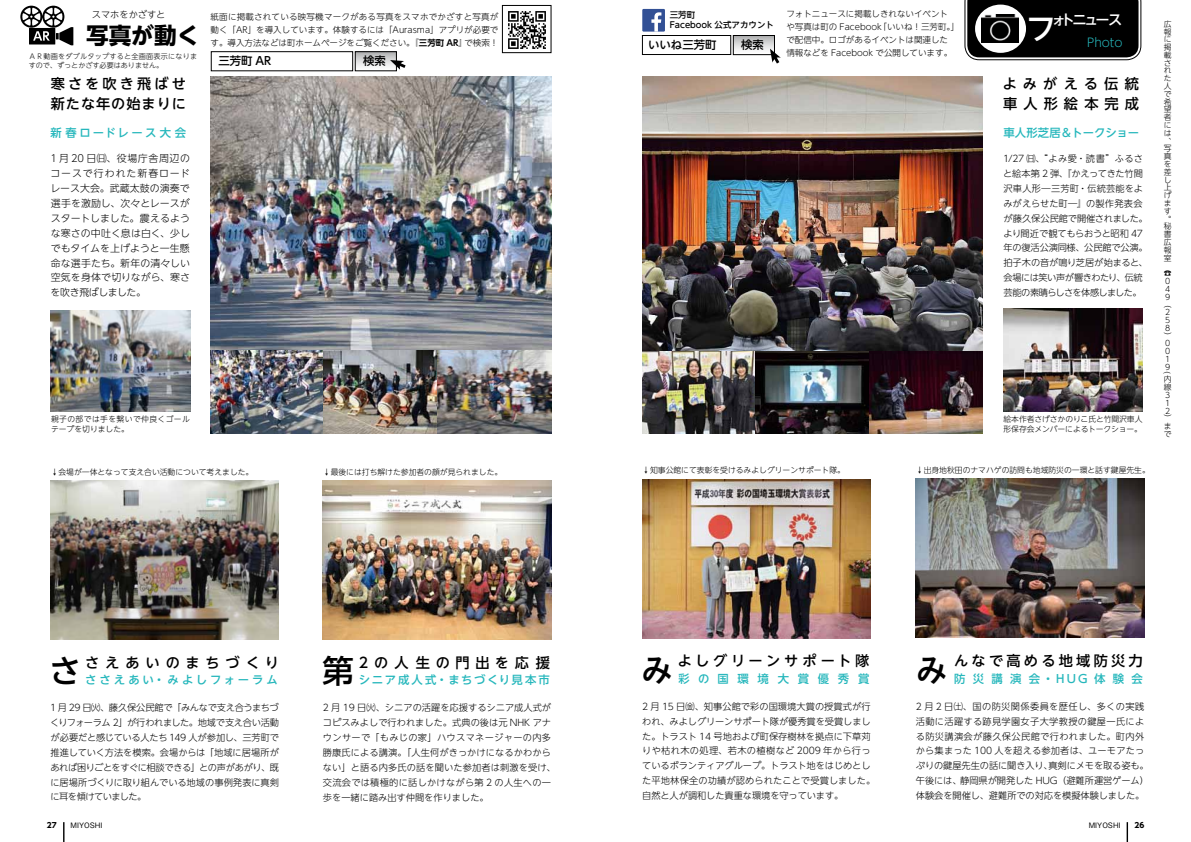
<style>
.page{position:relative;width:1191px;height:842px;background:#fff}
.page>*{position:absolute;margin:0;border:0;box-sizing:border-box;transform-origin:0 0}
.t1{font:500 31.9px "UD Shin Go NT Pro";color:#000}
.t2{font:500 30.5px "UD Shin Go NT Pro";color:#fff}
.t3{font:700 22.7px "UD Shin Go NT Pro";color:#000}
.t4{font:500 14.2px "UD Shin Go NT Pro";letter-spacing:.415em;color:#000}
.t5{font:500 14.2px/19.5px "UD Shin Go NT Pro";letter-spacing:.07em;color:#000}
.t6{font:500 14.2px/19.5px "UD Shin Go NT Pro";letter-spacing:.43em;color:#000}
.t7{font:500 14.2px "UD Shin Go NT Pro";letter-spacing:.23em;color:#000}
.t8{font:500 14.2px "UD Shin Go NT Pro";letter-spacing:.255em;color:#000}
.t9{font:500 14.2px "UD Shin Go NT Pro";letter-spacing:-.18em;color:#fff}
.t10{font:300 12px "UD Shin Go NT Pro";color:#26b7bc}
.t11{font:500 11.3px "UD Shin Go NT Pro";color:#000}
.t12{font:500 11.3px "UD Shin Go NT Pro";letter-spacing:.145em;color:#26b7bc}
.t13{font:500 11.3px "UD Shin Go NT Pro";letter-spacing:.26em;color:#26b7bc}
.t14{font:500 11.3px "UD Shin Go NT Pro";letter-spacing:.205em;color:#26b7bc}
.t15{font:500 11.3px "UD Shin Go NT Pro";color:#26b7bc}
.t16{font:500 11.3px "UD Shin Go NT Pro";letter-spacing:.77em;color:#26b7bc}
.t17{font:500 11.3px "UD Shin Go NT Pro";letter-spacing:.23em;color:#26b7bc}
.t18{font:300 9.9px/14.9px "UD Shin Go NT Pro";letter-spacing:.005em;color:#000;text-align:justify}
.t19{font:300 9.2px/14.9px "UD Shin Go NT Pro";color:#000}
.t20{font:300 9.2px/14.9px "UD Shin Go NT Pro";letter-spacing:-.025em;color:#000}
.t21{font:300 9.2px "UD Shin Go NT Pro";letter-spacing:.04em;color:#000}
.t22{font:300 9.2px "UD Shin Go NT Pro";letter-spacing:.02em;color:#000}
.t23{font:300 9.2px "UD Shin Go NT Pro";letter-spacing:.035em;color:#000}
.t24{font:300 8.5px/12.8px "UD Shin Go NT Pro";color:#000}
.t25{font:300 8.5px/12.8px "UD Shin Go NT Pro";letter-spacing:.025em;color:#000;text-align:right}
.t26{font:500 8.5px/10.6px "UD Shin Go NT Pro";color:#000}
.t27{font:300 7.8px/7.8px "UD Shin Go NT Pro";color:#000}
.t28{font:300 7.8px/9.9px "UD Shin Go NT Pro";letter-spacing:.05em;color:#000}
.t29{font:500 7.4px "Gothic BBB Pro";color:#000}
.t30{font:700 7.4px "UD Shin Go NT Pro";color:#000}
.t31{font:300 7.1px "UD Shin Go NT Pro";letter-spacing:.035em;color:#000}
.t32{font:300 7.1px "UD Shin Go NT Pro";color:#000}
.s1{font-family:"UD Shin Go NT Pro De";font-weight:700}
</style>
<div class="page">
<img style="left:916px;top:478px;width:228px;height:160px">
<img style="left:642px;top:479px;width:228px;height:159px">
<div style="left:642px;top:35px;width:89px;height:20px;border:1px solid #000"></div>
<svg style="left:735px;top:37px;width:37px;height:13px"></svg>
<div style="left:733px;top:35px;width:41px;height:20px;border:1px solid #000"></div>
<svg style="left:770px;top:49px;width:11px;height:15px"></svg>
<div style="left:642px;top:9px;width:23px;height:23px;background:#325095"></div>
<svg style="left:651px;top:12px;width:10px;height:20px"></svg>
<img style="left:642px;top:77px;width:341px;height:357px">
<img style="left:1003px;top:308px;width:139px;height:103px">
<svg style="left:964px;top:0;width:177px;height:60px;background:#121212"></svg>
<div style="left:975px;top:5px;width:51px;height:48px;background:#fff;border-radius:50%"></div>
<img style="left:981px;top:14px;width:37px;height:29px">
<hr style="left:1126px;top:822px;width:2px;height:20px;background:#000">
<img style="left:508px;top:11px;width:38px;height:38px">
<div style="left:502px;top:5px;width:49px;height:48px;border:1px solid #000"></div>
<svg style="left:357px;top:54px;width:37px;height:12px"></svg>
<svg style="left:390px;top:60px;width:16px;height:10px"></svg>
<svg style="left:20px;top:6px;width:53px;height:39px"></svg>
<img style="left:210px;top:77px;width:341px;height:357px">
<img style="left:51px;top:310px;width:139px;height:102px">
<img style="left:51px;top:480px;width:228px;height:160px">
<img style="left:323px;top:481px;width:228px;height:159px">
<svg style="left:63px;top:822px;width:1px;height:20px"></svg>
<p class="t19" style="left:92px;top:6px;width:75px">スマホをかざすと</p>
<h3 class="t3" style="left:86px;top:17px;width:115px">写真が動く</h3>
<p class="t25" style="left:210px;top:10px;width:289px">紙面に掲載されている映写機マークがある写真をスマホでかざすと写真が動く「AR」を導入しています。体験するには「Aurasma」アプリが必要でで検索!</p>
<p class="t24" style="left:210px;top:36px;width:258px">す。導入方法などは町ホームページをご覧ください。<span class="s1">『三芳町 AR』</span></p>
<p class="t31" style="left:29px;top:50px;width:170px">ＡＲ動画をダブルタップすると全画面表示になりま</p>
<p class="t11" style="left:363px;top:52px;width:24px">検索</p>
<p class="t11" style="left:219px;top:52px;width:54px">三芳町 AR</p>
<p class="t32" style="left:29px;top:59px;width:136px">すので、ずっとかざす必要はありません。</p>
<h3 class="t5" style="left:51px;top:73px;width:137px">寒さを吹き飛ばせ新たな年の始まりに</h3>
<p class="t17" style="left:51px;top:123px;width:137px">新春ロードレース大会</p>
<p class="t26" style="left:670px;top:9px;width:106px">三芳町<br>Facebook 公式アカウント</p>
<p class="t11" style="left:648px;top:36px;width:70px">いいね三芳町</p>
<p class="t11" style="left:741px;top:36px;width:24px">検索</p>
<p class="t24" style="left:878px;top:7px;width:82px;text-indent:-92px">フォトニュースに掲載しきれないイベント<br>「いいね！三芳町「。</p>
<p class="t24" style="left:786px;top:20px;width:167px">や写真は町の Facebook<br>で配信中。ロゴがあるイベントは関連した情報などを Facebook で公開しています。</p>
<h2 class="t2" style="left:1026px;top:3px;width:32px">フ</h2>
<h3 class="t9" style="left:1051px;top:8px;width:72px">ォトニュース</h3>
<h3 class="t10" style="left:1087px;top:33px;width:37px">Photo</h3>
<h3 class="t6" style="left:1002px;top:73px;width:138px">よみがえる伝統車人形絵本完成</h3>
<p class="t15" style="left:1003px;top:123px;width:137px">車人形芝居＆トークショー</p>
<p class="t27" style="left:1163px;top:20px;width:9px;text-align:justify">広報に掲載された人で希望者には</p>
<p class="t27" style="left:1163px;top:136px;width:9px">、</p>
<p class="t18" style="left:50px;top:151px;width:141px">1月 20 日㈰、役場庁舎周辺のコースで行われた新春ロードレース大会。武蔵太鼓の演奏で選手を激励し、次々とレースがスタートしました。震えるような寒さの中吐く息は白く、少しでもタイムを上げようと一生懸命な選手たち。新年の清々しい空気を身体で切りながら、寒さを吹き飛ばしました。</p>
<p class="t20" style="left:1003px;top:151px;width:146px">1/27 ㈰、“よみ愛・読書”ふるさと絵本第 2 弾、『かえってきた竹間沢車人形―三芳町・伝統芸能をよみがえらせた町―』の製作発表会が藤久保公民館で開催されました。より間近で観てもらおうと昭和 47年の復活公演同様、公民館で公演。拍子木の音が鳴り芝居が始まると、会場には笑い声が響きわたり、伝統芸能の素晴らしさを体感しました。</p>
<p class="t27" style="left:1163px;top:144px;width:9px">写真を差し上げます</p>
<p class="t27" style="left:1163px;top:214px;width:9px">。</p>
<p class="t27" style="left:1163px;top:222px;width:9px;text-align:justify">秘書広報室</p>
<p class="t27" style="left:1163px;top:269px;width:9px">☎</p>
<p class="t27" style="left:1163px;top:277px;width:8px;text-align:justify">０<br>４<br>９</p>
<p class="t27" style="left:1163px;top:300px;width:9px">)</p>
<p class="t27" style="left:1163px;top:308px;width:7px;text-align:justify">２<br>５<br>８</p>
<p class="t27" style="left:1163px;top:331px;width:9px">(</p>
<p class="t27" style="left:1163px;top:339px;width:8px">０<br>０<br>１<br>９</p>
<p class="t27" style="left:1171px;top:371px;width:4px;rotate:90deg">(</p>
<p class="t28" style="left:51px;top:414px;width:140px">親子の部では手を繋いで仲良くゴールテープを切りました。</p>
<p class="t27" style="left:1003px;top:414px;width:140px;line-height:9.9px">絵本作者さげさかのりこ氏と竹間沢車人形保存会メンバーによるトークショー。</p>
<p class="t27" style="left:1163px;top:375px;width:9px">内線</p>
<p class="t27" style="left:1163px;top:391px;width:7px">３<br>１<br>２</p>
<p class="t27" style="left:1163px;top:414px;width:9px">）</p>
<p class="t27" style="left:1163px;top:422px;width:9px">まで</p>
<p class="t27" style="left:51px;top:468px;width:204px">↓会場が一体となって支え合い活動について考えました。</p>
<p class="t27" style="left:323px;top:468px;width:181px">↓最後には打ち解けた参加者の顔が見られました。</p>
<p class="t27" style="left:642px;top:466px;width:204px">↓知事公館にて表彰を受けるみよしグリーンサポート隊。</p>
<p class="t27" style="left:916px;top:466px;width:235px">↓出身地秋田のナマハゲの訪問も地域防災の一環と話す鍵屋先生。</p>
<h1 class="t1" style="left:49px;top:645px;width:33px">さ</h1>
<h3 class="t4" style="left:85px;top:651px;width:195px">さえあいのまちづくり</h3>
<p class="t13" style="left:85px;top:671px;width:194px">ささえあい・みよしフォーラム</p>
<h3 class="t4" style="left:359px;top:651px;width:193px">2の人生の門出を応援</h3>
<h1 class="t1" style="left:322px;top:645px;width:33px">第</h1>
<p class="t12" style="left:359px;top:671px;width:193px">シニア成人式・まちづくり見本市</p>
<h1 class="t1" style="left:641px;top:644px;width:33px">み</h1>
<h3 class="t8" style="left:678px;top:649px;width:193px">よしグリーンサポート隊</h3>
<p class="t16" style="left:678px;top:669px;width:192px">彩の国環境大賞優秀賞</p>
<h1 class="t1" style="left:916px;top:644px;width:33px">み</h1>
<h3 class="t7" style="left:954px;top:649px;width:190px">んなで高める地域防災力</h3>
<p class="t14" style="left:973px;top:669px;width:13px">災</p>
<p class="t14" style="left:1029px;top:669px;width:60px">会・HUG</p>
<p class="t14" style="left:1131px;top:669px;width:13px">会</p>
<p class="t14" style="left:1094px;top:669px;width:13px">体</p>
<p class="t14" style="left:991px;top:669px;width:13px">講</p>
<p class="t14" style="left:1010px;top:669px;width:13px">演</p>
<p class="t14" style="left:1112px;top:669px;width:13px">験</p>
<p class="t14" style="left:954px;top:669px;width:13px">防</p>
<p class="t19" style="left:50px;top:700px;width:230px;text-align:justify">1 月 29 日㈫、藤久保公民館で「みんなで支え合うまちづくりフォーラム 2」が行われました。地域で支え合い活動が必要だと感じている人たち 149 人が参加し、三芳町で推進していく方法を模索。会場からは「地域に居場所があれば困りごとをすぐに相談できる」との声があがり、既に居場所づくりに取り組んでいる地域の事例発表に真剣に耳を傾けていました。</p>
<p class="t19" style="left:323px;top:700px;width:234px">2 月 19 日㈫、シニアの活躍を応援するシニア成人式がコピスみよしで行われました。式典の後は元 NHK アナウンサーで「もみじの家」ハウスマネージャーの内多勝康氏による講演。「人生何がきっかけになるかわからない」と語る内多氏の話を聞いた参加者は刺激を受け、交流会では積極的に話しかけながら第 2 の人生への一歩を一緒に踏み出す仲間を作りました。</p>
<p class="t19" style="left:642px;top:698px;width:234px">2 月 15 日㈮、知事公館で彩の国環境大賞の授賞式が行われ、みよしグリーンサポート隊が優秀賞を受賞しました。トラスト 14 号地および町保存樹林を拠点に下草苅りや枯れ木の処理、若木の植樹など 2009 年から行っているボランティアグループ。トラスト地をはじめとした平地林保全の功績が認められたことで受賞しました。自然と人が調和した貴重な環境を守っています。</p>
<p class="t21" style="left:916px;top:699px;width:230px">2 月 2 日㈯、国の防災関係委員を歴任し、多くの実践</p>
<p class="t23" style="left:916px;top:714px;width:230px">活動に活躍する跡見学園女子大学教授の鍵屋一氏によ</p>
<p class="t21" style="left:916px;top:729px;width:230px">る防災講演会が藤久保公民館で行われました。町内外</p>
<p class="t22" style="left:916px;top:743px;width:230px">から集まった 100 人を超える参加者は、ユーモアたっ</p>
<p class="t19" style="left:1048px;top:758px;width:102px">真剣にメモを取る姿も。</p>
<p class="t19" style="left:916px;top:758px;width:234px">ぷりの鍵屋先生の話に聞き入り、<br>午後には、静岡県が開発した HUG（避難所運営ゲーム(体験会を開催し、避難所での対応を模擬体験しました。</p>
<p class="t30" style="left:47px;top:819px;width:11px">27</p>
<p class="t29" style="left:71px;top:819px;width:33px">MIYOSHI</p>
<p class="t29" style="left:1088px;top:819px;width:33px">MIYOSHI</p>
<p class="t30" style="left:1134px;top:819px;width:11px">26</p>
</div>
